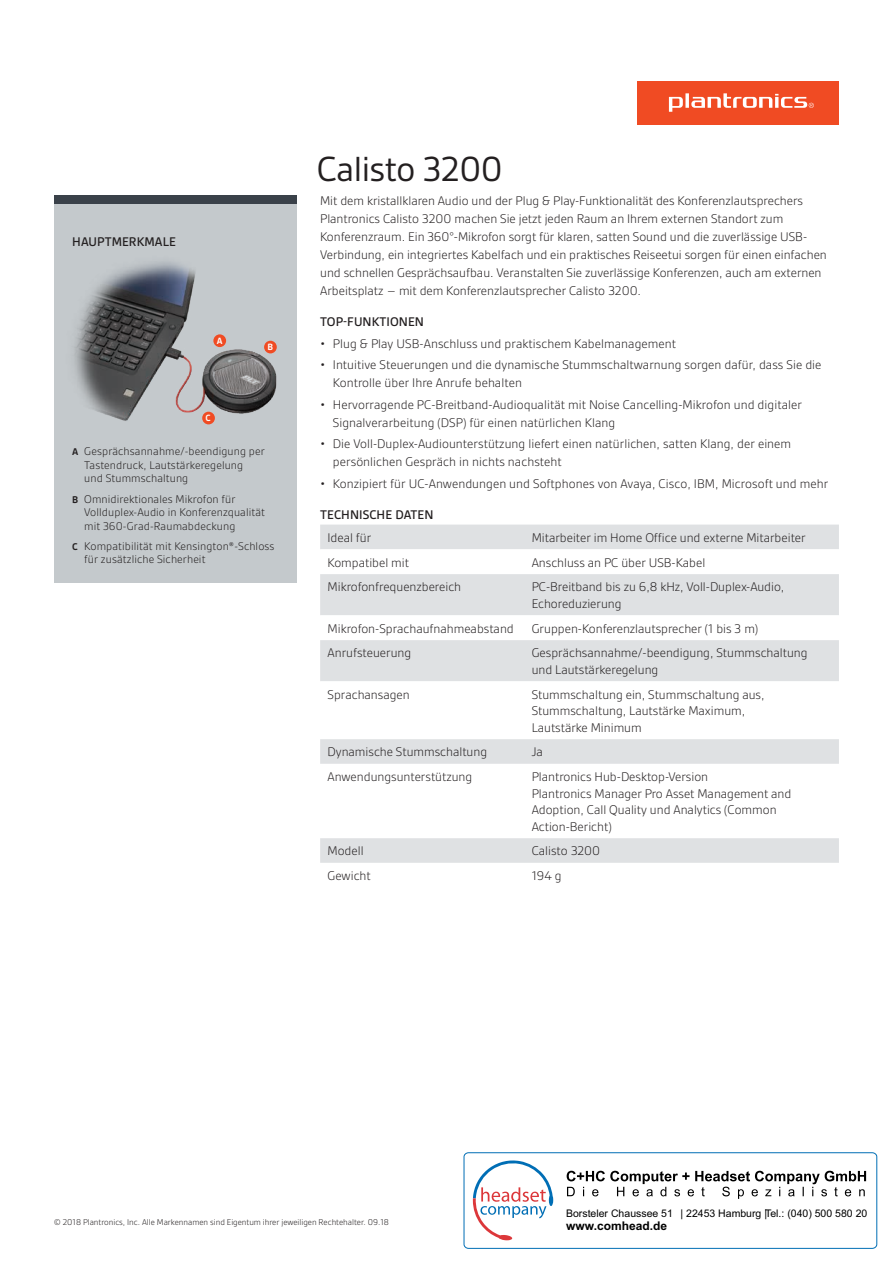
<style>
.page{position:relative;width:893px;height:1263px;background:#fff}
.page>*{position:absolute;margin:0;border:0;box-sizing:border-box;transform-origin:0 0}
.t1{font:37.5px "Gesta";letter-spacing:-.01em;color:#231f20}
.t2{font:300 13.5px/18px "Gesta";color:#231f20}
.t3{font:500 13.5px "Gesta";letter-spacing:.005em;color:#231f20}
.t4{font:300 12px/13.5px "Gesta";letter-spacing:.01em;color:#231f20}
.t5{font:700 12px "Arial";color:#000}
.t6{font:10.5px "Arial";color:#000}
.t7{font:700 9.75px "Gesta";color:#fff}
.t8{font:300 9px "Gesta";color:#231f20}
.s1{font-weight:700;font-size:10.5px}
</style>
<div class="page">
<div style="left:54px;top:204px;width:242px;height:379px;background:#c4c9cc"></div>
<div style="left:637px;top:81px;width:202px;height:43px;background:#f04b23"></div>
<svg style="left:669px;top:93px;width:145px;height:19px"></svg>
<img style="left:74px;top:238px;width:223px;height:221px">
<div style="left:202px;top:412px;width:13px;height:12px;background:#f04b23;border-radius:50%"></div>
<div style="left:213px;top:334px;width:13px;height:13px;background:#f04b23;border-radius:50%"></div>
<div style="left:264px;top:341px;width:13px;height:12px;background:#f04b23;border-radius:50%"></div>
<div style="left:54px;top:196px;width:242px;height:8px;background:#3a4149"></div>
<div style="left:320px;top:525px;width:519px;height:24px;background:#dfe1e3"></div>
<svg style="left:320px;top:574px;width:519px;height:289px"></svg>
<div style="left:464px;top:1152px;width:413px;height:96px;background:#fff;border:1px solid #006eb5;border-radius:4px"></div>
<svg style="left:567px;top:1171px;width:299px;height:28px"></svg>
<svg style="left:473px;top:1160px;width:80px;height:80px"></svg>
<p class="t3" style="left:72px;top:234px;width:105px">HAUPTMERKMALE</p>
<p class="t7" style="left:217px;top:335px;width:7px">A</p>
<p class="t7" style="left:206px;top:412px;width:7px">C</p>
<p class="t7" style="left:268px;top:341px;width:7px">B</p>
<p class="t4" style="left:84px;top:444px;width:182px;text-indent:-12px"><span class="s1">A</span> Gesprächsannahme/-beendigung per<br>Tastendruck, Lautstärkeregelung und Stummschaltung</p>
<p class="t4" style="left:84px;top:492px;width:182px;text-indent:-12px"><span class="s1">B</span> Omnidirektionales Mikrofon für<br>Vollduplex-Audio in Konferenzqualität mit 360-Grad-Raumabdeckung</p>
<p class="t4" style="left:84px;top:539px;width:192px;text-indent:-12px"><span class="s1">C</span> Kompatibilität mit Kensington®-Schloss für zusätzliche Sicherheit</p>
<h1 class="t1" style="left:317px;top:147px;width:187px">Calisto 3200</h1>
<p class="t2" style="left:320px;top:192px;width:508px">Mit dem kristallklaren Audio und der Plug &amp; Play-Funktionalität des Konferenzlautsprechers Plantronics Calisto 3200 machen Sie jetzt jeden Raum an Ihrem externen Standort zum Konferenzraum. Ein 360°-Mikrofon sorgt für klaren, satten Sound und die zuverlässige USB-Verbindung, ein integriertes Kabelfach und ein praktisches Reiseetui sorgen für einen einfachen und schnellen Gesprächsaufbau. Veranstalten Sie zuverlässige Konferenzen, auch am externen Arbeitsplatz – mit dem Konferenzlautsprecher Calisto 3200.</p>
<p class="t3" style="left:320px;top:314px;width:105px">TOP-FUNKTIONEN</p>
<p class="t2" style="left:320px;top:334px;width:357px">• Plug &amp; Play USB-Anschluss und praktischem Kabelmanagement</p>
<p class="t2" style="left:333px;top:356px;width:490px;text-indent:-13px">• Intuitive Steuerungen und die dynamische Stummschaltwarnung sorgen dafür, dass Sie die<br>Kontrolle über Ihre Anrufe behalten</p>
<p class="t2" style="left:333px;top:395px;width:470px;text-indent:-13px">• Hervorragende PC-Breitband-Audioqualität mit Noise Cancelling-Mikrofon und digitaler<br>Signalverarbeitung (DSP) für einen natürlichen Klang</p>
<p class="t2" style="left:333px;top:435px;width:460px;text-indent:-13px">• Die Voll-Duplex-Audiounterstützung liefert einen natürlichen, satten Klang, der einem persönlichen Gespräch in nichts nachsteht</p>
<p class="t2" style="left:320px;top:474px;width:510px">• Konzipiert für UC-Anwendungen und Softphones von Avaya, Cisco, IBM, Microsoft und mehr</p>
<p class="t3" style="left:320px;top:506px;width:115px">TECHNISCHE DATEN</p>
<p class="t2" style="left:328px;top:528px;width:45px">Ideal für</p>
<p class="t2" style="left:532px;top:528px;width:275px">Mitarbeiter im Home Office und externe Mitarbeiter</p>
<p class="t2" style="left:328px;top:553px;width:83px">Kompatibel mit</p>
<p class="t2" style="left:532px;top:553px;width:175px">Anschluss an PC über USB-Kabel</p>
<p class="t2" style="left:328px;top:578px;width:135px">Mikrofonfrequenzbereich</p>
<p class="t2" style="left:532px;top:579px;width:254px;line-height:16.5px">PC-Breitband bis zu 6,8 kHz, Voll-Duplex-Audio,<br>Echoreduzierung</p>
<p class="t2" style="left:328px;top:619px;width:188px">Mikrofon-Sprachaufnahmeabstand</p>
<p class="t2" style="left:532px;top:619px;width:228px">Gruppen-Konferenzlautsprecher (1 bis 3 m)</p>
<p class="t2" style="left:328px;top:644px;width:85px">Anrufsteuerung</p>
<p class="t2" style="left:532px;top:645px;width:277px;line-height:16.5px">Gesprächsannahme/-beendigung, Stummschaltung und Lautstärkeregelung</p>
<p class="t2" style="left:328px;top:685px;width:84px">Sprachansagen</p>
<p class="t2" style="left:532px;top:686px;width:234px;line-height:16.5px">Stummschaltung ein, Stummschaltung aus,<br>Stummschaltung, Lautstärke Maximum,<br>Lautstärke Minimum</p>
<p class="t2" style="left:328px;top:743px;width:161px">Dynamische Stummschaltung</p>
<p class="t2" style="left:532px;top:743px;width:13px">Ja</p>
<p class="t2" style="left:328px;top:768px;width:146px">Anwendungsunterstützung</p>
<p class="t2" style="left:532px;top:768px;width:261px;line-height:16.5px">Plantronics Hub-Desktop-Version<br>Plantronics Manager Pro Asset Management and Adoption, Call Quality und Analytics (Common Action-Bericht)</p>
<p class="t2" style="left:328px;top:842px;width:37px">Modell</p>
<p class="t2" style="left:532px;top:842px;width:70px">Calisto 3200</p>
<p class="t2" style="left:328px;top:867px;width:45px">Gewicht</p>
<p class="t2" style="left:532px;top:867px;width:31px">194 g</p>
<p class="t8" style="left:54px;top:1217px;width:336px">© 2018 Plantronics, Inc. Alle Markennamen sind Eigentum ihrer jeweiligen Rechtehalter. 09.18</p>
<p class="t6" style="left:566px;top:1209px;width:303px">Borsteler Chaussee 51 | 22453 Hamburg | Tel.: (040) 500 580 20</p>
<p class="t5" style="left:566px;top:1221px;width:102px">www.comhead.de</p>
</div>
